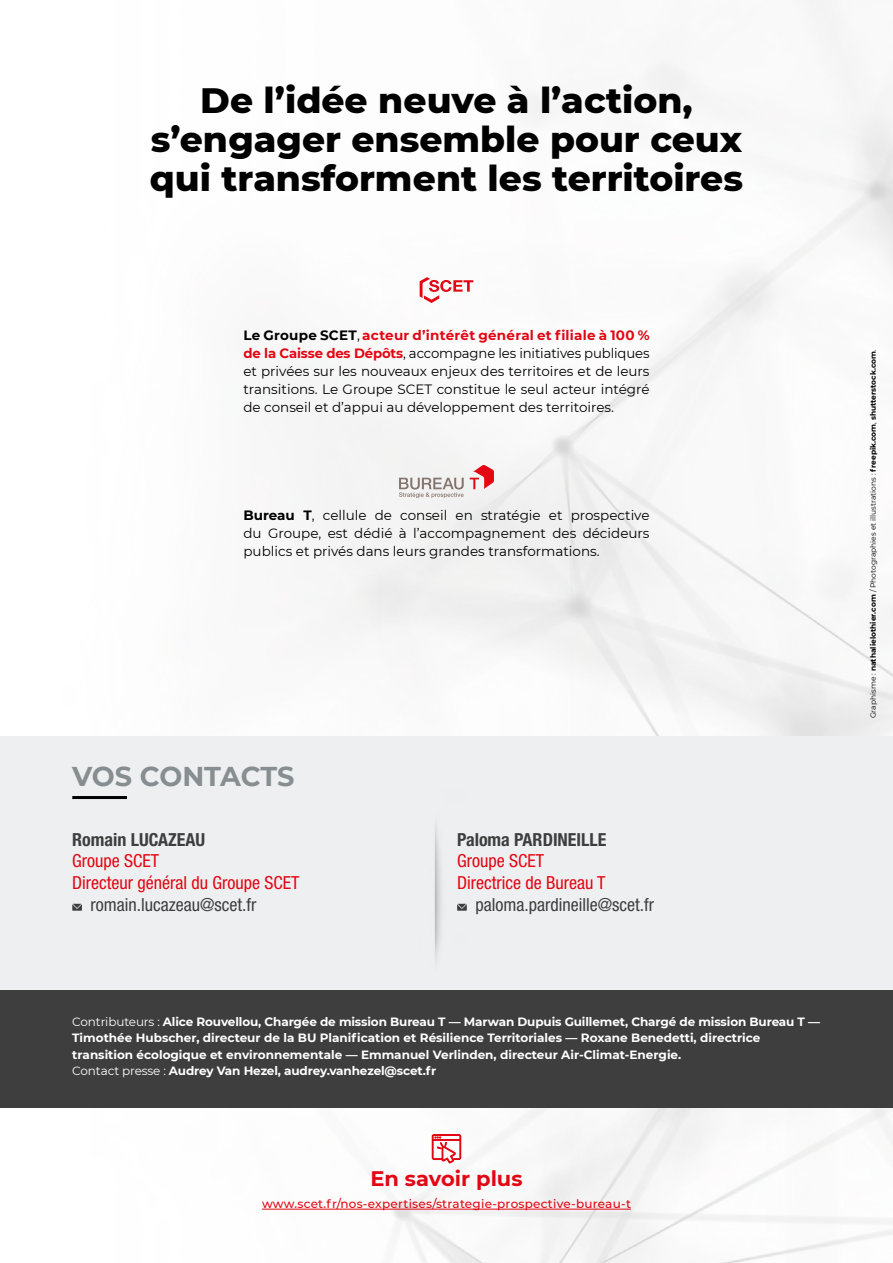
<style>
.page{position:relative;width:893px;height:1263px;background:#fff}
.page>*{position:absolute;margin:0;border:0;box-sizing:border-box;transform-origin:0 0}
.t1{font:800 36px/39px "Montserrat";color:#000;text-align:center}
.t2{font:700 27.15px "Montserrat";letter-spacing:-.005em;color:#878e91}
.t3{font:700 21px "Montserrat";color:#e30613}
.t4{font:condensed 18px/21.6px "Helvetica Neue LT Pro";color:#e30613}
.t5{font:condensed 18px "Helvetica Neue LT Pro";color:#3f3e3e}
.t6{font:700 condensed 18px "Helvetica Neue LT Pro";color:#3f3e3e}
.t7{font:13.5px/18px "Montserrat";color:#000;text-align:justify}
.t8{font:700 12px/16.5px "Montserrat";color:#fff}
.t9{font:500 12px "Montserrat";letter-spacing:.02em;color:#e30613}
.t10{font:700 7.5px "Montserrat";color:#000}
.s1{font-weight:700}
.s2{font-weight:700;color:#e30613}
.s3{font-weight:400}
</style>
<div class="page">
<img style="left:0;top:0;width:893px;height:1263px">
<div style="left:0;top:736px;width:893px;height:254px;background:#eeeff0"></div>
<svg style="left:420px;top:277px;width:53px;height:26px"></svg>
<hr style="left:72px;top:796px;width:55px;height:3px;background:#000">
<svg style="left:465px;top:904px;width:2px;height:7px"></svg>
<svg style="left:72px;top:904px;width:10px;height:7px"></svg>
<img style="left:434px;top:824px;width:31px;height:135px">
<div style="left:0;top:990px;width:893px;height:117px;background:#3f3e3e"></div>
<svg style="left:470px;top:465px;width:24px;height:24px"></svg>
<svg style="left:399px;top:478px;width:65px;height:20px"></svg>
<hr style="left:262px;top:1209px;width:369px;height:1px;background:#e30613">
<svg style="left:432px;top:1134px;width:29px;height:29px"></svg>
<h1 class="t1" style="left:150px;top:78px;width:595px">De l’idée neuve à l’action, s’engager ensemble pour ceux qui transforment les territoires</h1>
<p class="t7" style="left:243px;top:325px;width:408px"><span class="s1">Le Groupe SCET</span>, <span class="s2">acteur d’intérêt général et filiale à 100 % de la Caisse des Dépôts</span>, accompagne les initiatives publiques et privées sur les nouveaux enjeux des territoires et de leurs transitions. Le Groupe SCET constitue le seul acteur intégré de conseil et d’appui au développement des territoires.</p>
<p class="t7" style="left:243px;top:505px;width:408px"><span class="s1">Bureau T</span>, cellule de conseil en stratégie et prospective du Groupe, est dédié à l’accompagnement des décideurs publics et privés dans leurs grandes transformations.</p>
<h2 class="t2" style="left:72px;top:757px;width:224px">VOS CONTACTS</h2>
<h3 class="t6" style="left:72px;top:828px;width:134px">Romain LUCAZEAU</h3>
<h3 class="t4" style="left:72px;top:850px;width:229px">Groupe SCET<br>Directeur général du Groupe SCET</h3>
<h3 class="t5" style="left:91px;top:894px;width:167px">romain.lucazeau@scet.fr</h3>
<h3 class="t6" style="left:457px;top:828px;width:151px">Paloma PARDINEILLE</h3>
<h3 class="t4" style="left:457px;top:850px;width:150px">Groupe SCET<br>Directrice de Bureau T</h3>
<h3 class="t5" style="left:475px;top:894px;width:180px">paloma.pardineille@scet.fr</h3>
<p class="t8" style="left:72px;top:1012px;width:749px"><span class="s3">Contributeurs :</span> Alice Rouvellou, Chargée de mission Bureau T — Marwan Dupuis Guillemet, Chargé de mission Bureau T — Timothée Hubscher, directeur de la BU Planification et Résilience Territoriales — Roxane Benedetti, directrice transition écologique et environnementale — Emmanuel Verlinden, directeur Air-Climat-Energie.<br><span class="s3">Contact presse :</span> Audrey Van Hezel, audrey.vanhezel@scet.fr</p>
<h3 class="t3" style="left:370px;top:1163px;width:154px">En savoir plus</h3>
<p class="t9" style="left:262px;top:1195px;width:370px">www.scet.fr/nos-expertises/strategie-prospective-bureau-t</p>
<p class="t10" style="left:868px;top:718px;width:370px;rotate:-90deg"><span class="s3">Graphisme :</span> nathalielothier.com <span class="s3">/ Photographies et illustrations :</span> freepik.com<span class="s3">,</span> shutterstock.com<span class="s3">.</span></p>
</div>
